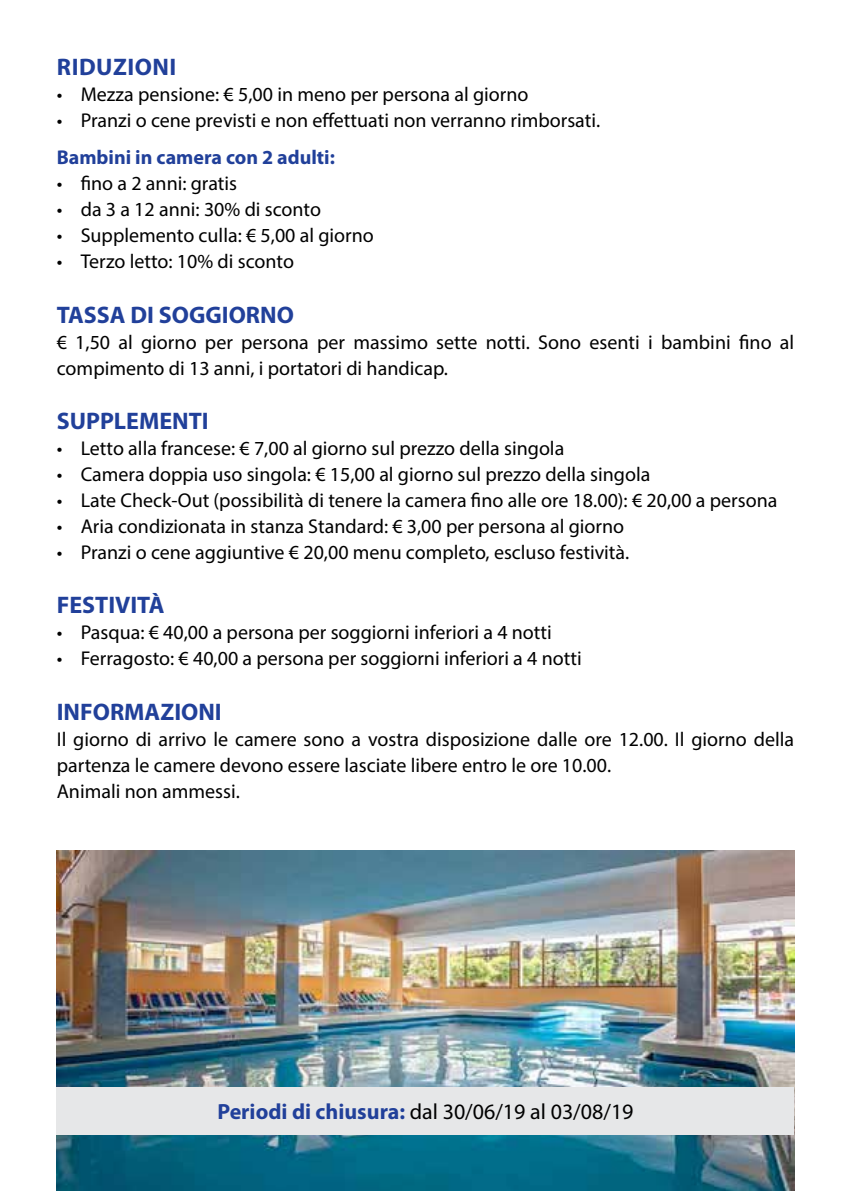
<style>
.page{position:relative;width:851px;height:1191px;background:#fff}
.page>*{position:absolute;margin:0;border:0;box-sizing:border-box;transform-origin:0 0}
.t1{font:700 24px "Myriad Pro";color:#21409a}
.t2{font:22px "Myriad Pro";color:#000}
.t3{font:20px/26px "Myriad Pro";color:#000}
.t4{font:700 20px "Myriad Pro";color:#21409a}
.s1{font-weight:700;color:#21409a}
</style>
<div class="page">
<img style="left:57px;top:850px;width:737px;height:341px">
<div style="left:57px;top:1086px;width:737px;height:48px;background:#e6e7e8"></div>
<p class="t1" style="left:57px;top:53px;width:83px">Riduzioni</p>
<p class="t3" style="left:57px;top:81px;width:473px">• Mezza pensione: € 5,00 in meno per persona al giorno</p>
<p class="t3" style="left:57px;top:107px;width:545px">• Pranzi o cene previsti e non effettuati non verranno rimborsati.</p>
<p class="t4" style="left:57px;top:146px;width:280px">Bambini in camera con 2 adulti:</p>
<p class="t3" style="left:57px;top:170px;width:182px">• fino a 2 anni: gratis</p>
<p class="t3" style="left:57px;top:196px;width:266px">• da 3 a 12 anni: 30% di sconto</p>
<p class="t3" style="left:57px;top:222px;width:318px">• Supplemento culla: € 5,00 al giorno</p>
<p class="t3" style="left:57px;top:248px;width:239px">• Terzo letto: 10% di sconto</p>
<p class="t1" style="left:57px;top:301px;width:239px">TASSA DI SOGGIORNO</p>
<p class="t3" style="left:57px;top:328px;width:739px">€ 1,50 al giorno per persona per massimo sette notti. Sono esenti i bambini fino al compimento di 13 anni, i portatori di handicap.</p>
<p class="t1" style="left:57px;top:407px;width:153px">SUPPLEMENTI</p>
<p class="t3" style="left:57px;top:435px;width:509px">• Letto alla francese: € 7,00 al giorno sul prezzo della singola</p>
<p class="t3" style="left:57px;top:461px;width:595px">• Camera doppia uso singola: € 15,00 al giorno sul prezzo della singola</p>
<p class="t3" style="left:57px;top:487px;width:722px">• Late Check-Out (possibilità di tenere la camera fino alle ore 18.00): € 20,00 a persona</p>
<p class="t3" style="left:57px;top:513px;width:569px">• Aria condizionata in stanza Standard: € 3,00 per persona al giorno</p>
<p class="t3" style="left:57px;top:539px;width:574px">• Pranzi o cene aggiuntive € 20,00 menu completo, escluso festività.</p>
<p class="t1" style="left:57px;top:592px;width:109px">FESTIVITÀ</p>
<p class="t3" style="left:57px;top:619px;width:496px">• Pasqua: € 40,00 a persona per soggiorni inferiori a 4 notti</p>
<p class="t3" style="left:57px;top:645px;width:526px">• Ferragosto: € 40,00 a persona per soggiorni inferiori a 4 notti</p>
<p class="t1" style="left:57px;top:698px;width:166px">INFORMAZIONI</p>
<p class="t3" style="left:57px;top:725px;width:739px">Il giorno di arrivo le camere sono a vostra disposizione dalle ore 12.00. Il giorno della partenza le camere devono essere lasciate libere entro le ore 10.00.<br>Animali non ammessi.</p>
<p class="t2" style="left:217px;top:1097px;width:417px"><span class="s1">Periodi di chiusura:</span> dal 30/06/19 al 03/08/19</p>
</div>
